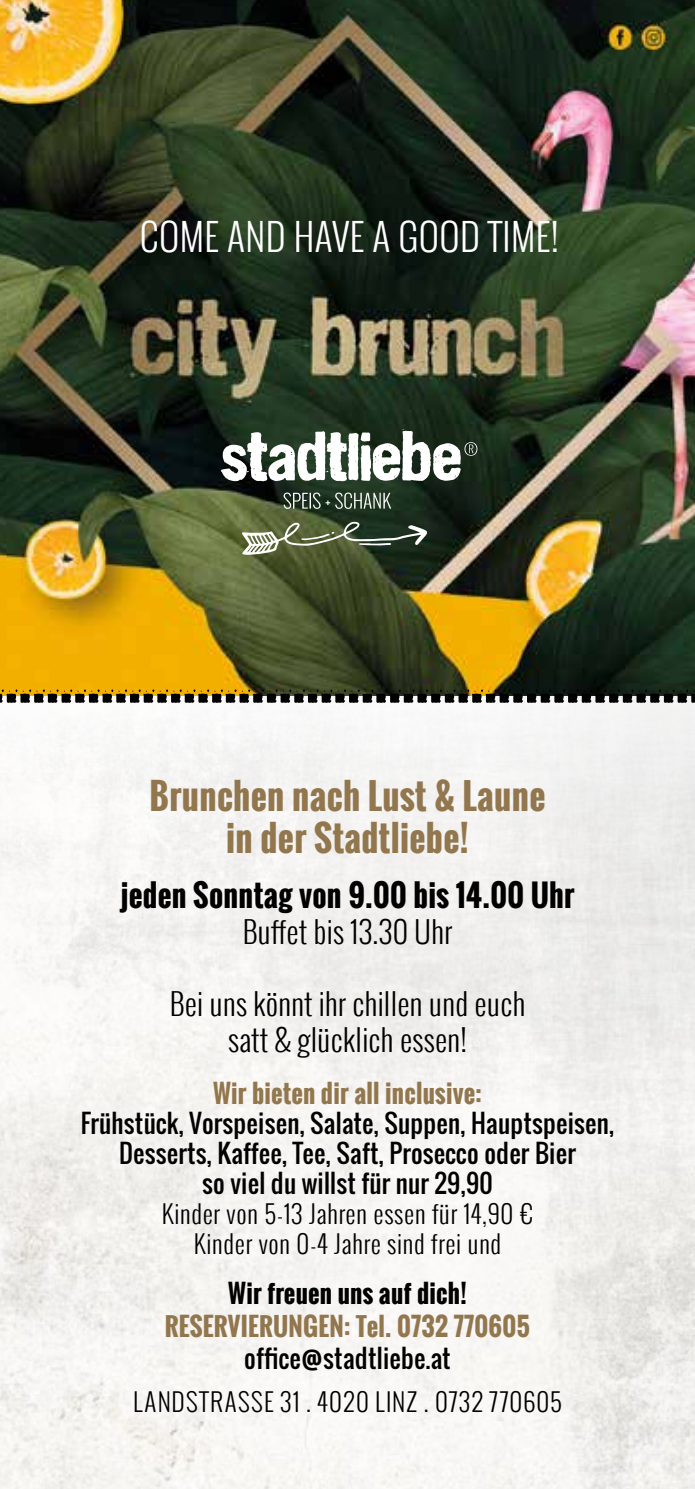
<style>
.page{position:relative;width:695px;height:1489px;background:#fff}
.page>*{position:absolute;margin:0;border:0;box-sizing:border-box;transform-origin:0 0}
.t1{font:300 37.5px "Oswald";letter-spacing:.01em;color:#fff}
.t2{font:700 35px/42px "Oswald";letter-spacing:.01em;color:#92774e;text-align:center}
.t3{font:300 30px/36px "Oswald";letter-spacing:.01em;color:#000;text-align:center}
.t4{font:700 30px "Oswald";letter-spacing:.01em;color:#000}
.t5{font:25px/30px "Oswald";letter-spacing:.01em;color:#000;text-align:center}
.t6{font:300 25px/30px "Oswald";letter-spacing:.03em;color:#000;text-align:center}
.t7{font:700 25px "Oswald";letter-spacing:.01em;color:#92774e}
.t8{font:300 25px "Oswald";letter-spacing:.05em;color:#000}
.t9{font:700 25px "Oswald";letter-spacing:.01em;color:#000}
</style>
<div class="page">
<img style="left:0;top:0;width:694px;height:689px">
<svg style="left:241px;top:521px;width:186px;height:34px"></svg>
<svg style="left:283px;top:492px;width:108px;height:17px"></svg>
<svg style="left:221px;top:429px;width:256px;height:52px"></svg>
<img style="left:0;top:702px;width:694px;height:786px">
<div style="left:118px;top:1374px;width:458px;height:53px;background:#f9f8f6"></div>
<svg style="left:0;top:689px;width:694px;height:13px"></svg>
<h1 class="t1" style="left:140px;top:209px;width:420px">COME AND HAVE A GOOD TIME!</h1>
<h2 class="t2" style="left:149px;top:775px;width:397px">Brunchen nach Lust &amp; Laune in der Stadtliebe!</h2>
<p class="t4" style="left:120px;top:872px;width:456px">jeden Sonntag von 9.00 bis 14.00 Uhr</p>
<p class="t3" style="left:243px;top:913px;width:211px">Buffet bis 13.30 Uhr</p>
<p class="t3" style="left:170px;top:985px;width:357px">Bei uns könnt ihr chillen und euch satt &amp; glücklich essen!</p>
<p class="t7" style="left:213px;top:1074px;width:270px">Wir bieten dir all inclusive:</p>
<p class="t5" style="left:81px;top:1108px;width:535px">Frühstück, Vorspeisen, Salate, Suppen, Hauptspeisen,<br>Desserts, Kaffee, Tee, Saft, Prosecco oder Bier<br>so viel du willst für nur 29,90</p>
<p class="t6" style="left:162px;top:1198px;width:373px">Kinder von 5-13 Jahren essen für 14,90 €<br>Kinder von 0-4 Jahre sind frei und</p>
<p class="t9" style="left:228px;top:1274px;width:240px">Wir freuen uns auf dich!</p>
<p class="t7" style="left:165px;top:1307px;width:367px">RESERVIERUNGEN: Tel. 0732 770605</p>
<p class="t5" style="left:244px;top:1343px;width:208px">office@stadtliebe.at</p>
<p class="t8" style="left:133px;top:1383px;width:430px">LANDSTRASSE 31 . 4020 LINZ . 0732 770605</p>
</div>
